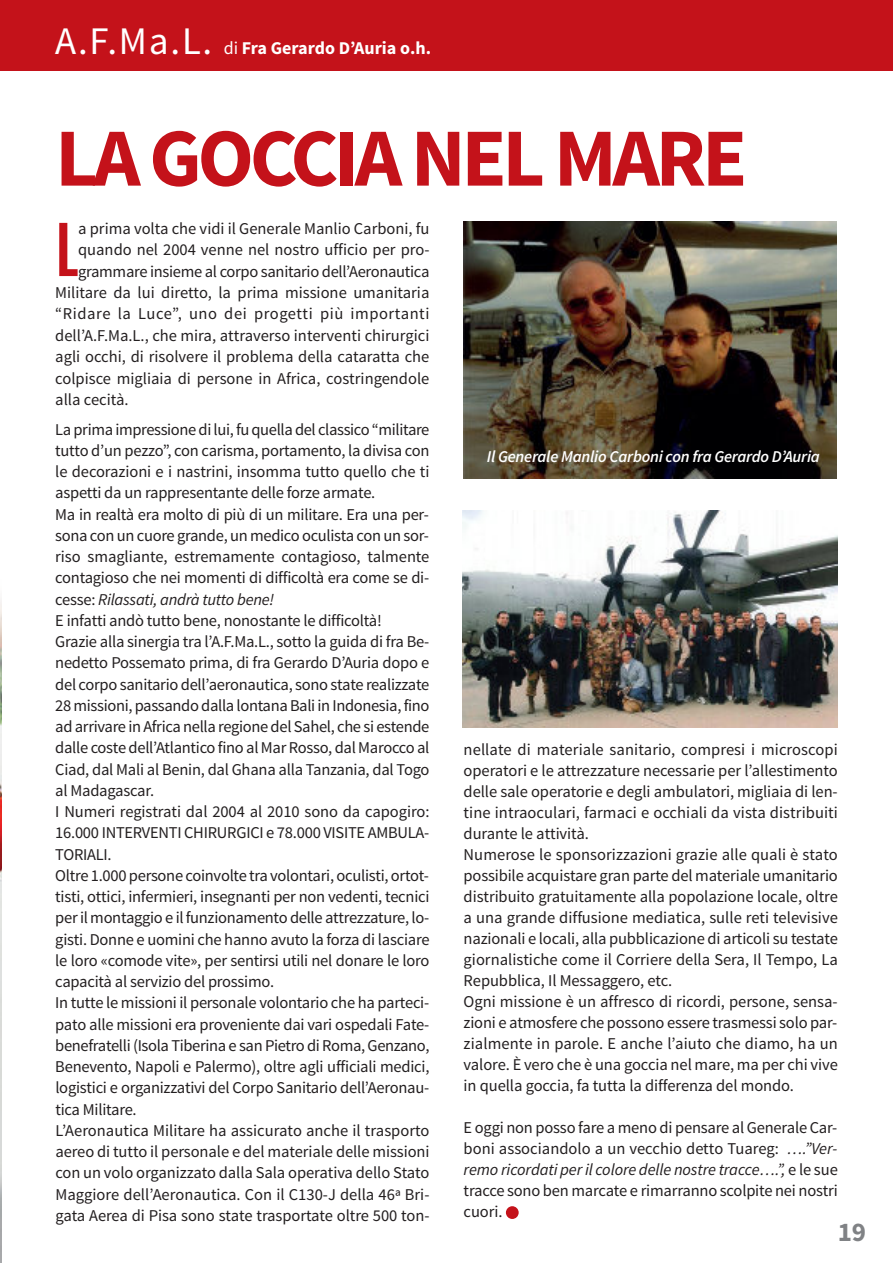
<style>
.page{position:relative;width:893px;height:1263px;background:#fff}
.page>*{position:absolute;margin:0;border:0;box-sizing:border-box;transform-origin:0 0}
.t1{font:700 82.5px "Source Sans Pro";letter-spacing:-.05em;color:#c4121a}
.t2{font:700 61.8px "Antonio";color:#c4121a}
.t3{font:700 27px "Source Sans Pro";color:#808285}
.t4{font:700 18px "Source Sans Pro";color:#fff}
.t5{font:16.5px/21.3px "Source Sans Pro";letter-spacing:-.015em;color:#231f20}
.t6{font:italic 600 16.5px "Source Sans Pro";letter-spacing:-.015em;color:#fff}
.t7{font:16.5px "Source Sans Pro";letter-spacing:.035em;color:#231f20}
.s1{font-weight:400;font-size:39px}
.s2{font-weight:400}
.s3{font-style:italic}
</style>
<div class="page">
<img style="left:0;top:773px;width:1px;height:490px">
<svg style="left:0;top:636px;width:1px;height:137px"></svg>
<svg style="left:0;top:599px;width:1px;height:37px"></svg>
<div style="left:0;top:0;width:893px;height:71px;background:#c4121a"></div>
<img style="left:463px;top:221px;width:374px;height:258px">
<img style="left:462px;top:510px;width:376px;height:217px">
<div style="left:506px;top:1206px;width:13px;height:13px;background:#c4121a;border-radius:50%"></div>
<p class="t4" style="left:55px;top:36px;width:377px"><span class="s1">A.F.Ma.l.</span> <span class="s2">di</span> Fra Gerardo D’Auria o.h.</p>
<h1 class="t1" style="left:55px;top:105px;width:693px">LA GOCCIA NEL MARE</h1>
<h2 class="t2" style="left:55px;top:219px;width:25px">L</h2>
<p class="t5" style="left:78px;top:218px;width:353px">a prima volta che vidi il generale Manlio Carboni, fu</p>
<p class="t5" style="left:78px;top:239px;width:353px">quando nel 2004 venne nel nostro ufficio per pro-</p>
<p class="t5" style="left:78px;top:261px;width:353px">grammare insieme al corpo sanitario dell’Aeronautica</p>
<p class="t5" style="left:55px;top:282px;width:376px">Militare da lui diretto, la prima missione umanitaria</p>
<p class="t7" style="left:55px;top:304px;width:376px">“ridare la luce”, uno dei progetti più importanti</p>
<p class="t5" style="left:55px;top:325px;width:376px">dell’A.F.Ma.l., che mira, attraverso interventi chirurgici</p>
<p class="t5" style="left:55px;top:346px;width:376px">agli occhi, di risolvere il problema della cataratta che</p>
<p class="t5" style="left:55px;top:368px;width:376px">colpisce migliaia di persone in Africa, costringendole</p>
<p class="t5" style="left:55px;top:389px;width:75px">alla cecità.</p>
<p class="t5" style="left:55px;top:419px;width:376px">la prima impressione di lui, fu quella del classico “militare tutto d’un pezzo”, con carisma, portamento, la divisa con le decorazioni e i nastrini, insomma tutto quello che ti aspetti da un rappresentante delle forze armate.<br>Ma in realtà era molto di più di un militare. era una per&shy;sona con un cuore grande, un medico oculista con un sor&shy;riso smagliante, estremamente contagioso, talmente contagioso che nei momenti di difficoltà era come se di&shy;cesse: <span class="s3">Rilassati, andrà tutto bene!<br></span>e infatti andò tutto bene, nonostante le difficoltà!<br>grazie alla sinergia tra l’A.F.Ma.l., sotto la guida di fra be&shy;nedetto possemato prima, di fra gerardo D’Auria dopo e del corpo sanitario dell’aeronautica, sono state realizzate 28 missioni, passando dalla lontana bali in indonesia, fino ad arrivare in Africa nella regione del Sahel, che si estende dalle coste dell’Atlantico fino al Marrosso, dal Marocco al Ciad, dal Mali al benin, dal ghana alla tanzania, dal togo al Madagascar.<br>i numeri registrati dal 2004 al 2010 sono da capogiro:<br>16.000 interventi CHirUrgiCi e 78.000 viSite AMbUlA&shy;toriAli.<br>oltre 1.000 persone coinvolte tra volontari, oculisti, ortot&shy;tisti, ottici, infermieri, insegnanti per non vedenti, tecnici peril montaggio e il funzionamento delle attrezzature, lo&shy;gisti. Donne e uomini che hanno avuto la forza di lasciare le loro «comode vite», per sentirsi utili nel donare le loro capacità al servizio del prossimo.<br>in tutte le missioni il personale volontario che ha parteci&shy;pato alle missioni era proveniente dai vari ospedali Fate&shy;benefratelli (isola tiberina e san pietro di roma, genzano, benevento, napoli e palermo), oltre agli ufficiali medici, logistici e organizzativi del Corpo Sanitario dell’Aeronau&shy;tica Militare.<br>l’Aeronautica Militare ha assicurato anche il trasporto aereo di tutto il personale e del materiale delle missioni con un volo organizzato dalla Sala operativa dello Stato Maggiore dell’Aeronautica. Con il C130-J della 46ª bri&shy;gata Aerea di pisa sono state trasportate oltre 500 ton-</p>
<p class="t6" style="left:487px;top:446px;width:335px">Il Generale Manlio Carboni con fra Gerardo D’Auria</p>
<p class="t5" style="left:464px;top:739px;width:376px">nellate di materiale sanitario, compresi i microscopi operatori e le attrezzature necessarie per l’allestimento delle sale operatorie e degli ambulatori, migliaia di len&shy;tine intraoculari, farmaci e occhiali da vista distribuiti durante le attività.<br>numerose le sponsorizzazioni grazie alle quali è stato possibile acquistare gran parte del materiale umanitario distribuito gratuitamente alla popolazione locale, oltre a una grande diffusione mediatica, sulle reti televisive nazionali e locali, alla pubblicazione di articoli su testate giornalistiche come il Corriere della Sera, il tempo, la repubblica, il Messaggero, etc.<br>ogni missione è un affresco di ricordi, persone, sensa&shy;zioni e atmosfere che possono essere trasmessi solo par&shy;zialmente in parole. e anche l’aiuto che diamo, ha un valore. È vero che è una goccia nel mare, ma per chi vive in quella goccia, fa tutta la differenza del mondo.</p>
<p class="t5" style="left:464px;top:1117px;width:376px;text-align:justify">e oggi non posso fare a meno di pensare al generale Car&shy;boni associandolo a un vecchio detto tuareg: <span class="s3">….”Ver&shy;remo ricordati per il colore delle nostre tracce….”,</span> e le sue tracce sono ben marcate e rimarranno scolpite nei nostri cuori.</p>
<h3 class="t3" style="left:838px;top:1214px;width:30px">19</h3>
</div>
